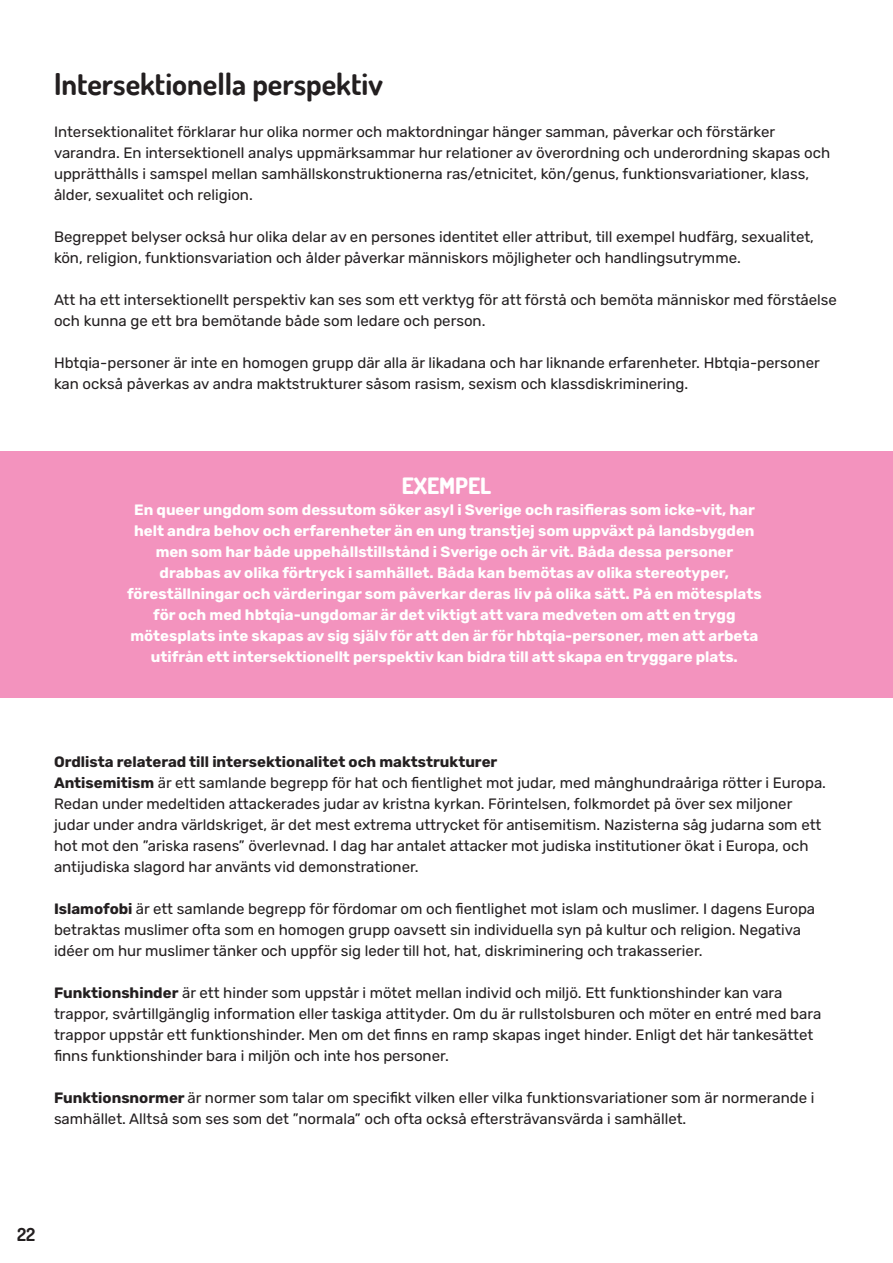
<style>
.page{position:relative;width:893px;height:1263px;background:#fff}
.page>*{position:absolute;margin:0;border:0;box-sizing:border-box;transform-origin:0 0}
.t1{font:700 30px "Dosis";color:#231f20}
.t2{font:800 22.5px "Dosis";color:#fff}
.t3{font:700 18px "Dosis";color:#231f20}
.t4{font:15px/21px "Rubik";color:#231f20}
.t5{font:700 15px/21px "Rubik";color:#fff;text-align:center}
.s1{font-weight:700}
</style>
<div class="page">
<div style="left:0;top:451px;width:893px;height:246px;background:#f393be"></div>
<p class="t1" style="left:54px;top:64px;width:330px">Intersektionella perspektiv</p>
<p class="t4" style="left:54px;top:121px;width:778px">Intersektionalitet förklarar hur olika normer och maktordningar hänger samman, påverkar och förstärker varandra. En intersektionell analys uppmärksammar hur relationer av överordning och underordning skapas och upprätthålls i samspel mellan samhällskonstruktionerna ras/etnicitet, kön/genus, funktionsvariationer, klass, ålder, sexualitet och religion.</p>
<p class="t4" style="left:54px;top:226px;width:761px">Begreppet belyser också hur olika delar av en persones identitet eller attribut, till exempel hudfärg, sexualitet, kön, religion, funktionsvariation och ålder påverkar människors möjligheter och handlingsutrymme.</p>
<p class="t4" style="left:54px;top:289px;width:784px">Att ha ett intersektionellt perspektiv kan ses som ett verktyg för att förstå och bemöta människor med förståelse och kunna ge ett bra bemötande både som ledare och person.</p>
<p class="t4" style="left:54px;top:352px;width:767px">Hbtqia-personer är inte en homogen grupp där alla är likadana och har liknande erfarenheter. Hbtqia-personer kan också påverkas av andra maktstrukturer såsom rasism, sexism och klassdiskriminering.</p>
<p class="t2" style="left:402px;top:471px;width:91px">EXEMPEL</p>
<p class="t5" style="left:127px;top:499px;width:636px">En queer ungdom som dessutom söker asyl i Sverige och rasifieras som icke-vit, har helt andra behov och erfarenheter än en ung transtjej som uppväxt på landsbygden men som har både uppehållstillstånd i Sverige och är vit. Båda dessa personer drabbas av olika förtryck i samhället. Båda kan bemötas av olika stereotyper, föreställningar och värderingar som påverkar deras liv på olika sätt. På en mötesplats för och med hbtqia-ungdomar är det viktigt att vara medveten om att en trygg mötesplats inte skapas av sig själv för att den är för hbtqia-personer, men att arbeta utifrån ett intersektionellt perspektiv kan bidra till att skapa en tryggare plats.</p>
<p class="t4" style="left:54px;top:751px;width:774px"><span class="s1">Ordlista relaterad till intersektionalitet och maktstrukturer<br>Antisemitism</span> är ett samlande begrepp för hat och fientlighet mot judar, med månghundraåriga rötter i Europa.<br>Redan under medeltiden attackerades judar av kristna kyrkan. Förintelsen, folkmordet på över sex miljoner judar under andra världskriget, är det mest extrema uttrycket för antisemitism. Nazisterna såg judarna som ett hot mot den ”ariska rasens” överlevnad. I dag har antalet attacker mot judiska institutioner ökat i Europa, och antijudiska slagord har använts vid demonstrationer.</p>
<p class="t4" style="left:54px;top:898px;width:763px"><span class="s1">Islamofobi</span> är ett samlande begrepp för fördomar om och fientlighet mot islam och muslimer. I dagens Europa betraktas muslimer ofta som en homogen grupp oavsett sin individuella syn på kultur och religion. Negativa idéer om hur muslimer tänker och uppför sig leder till hot, hat, diskriminering och trakasserier.</p>
<p class="t4" style="left:54px;top:982px;width:769px"><span class="s1">Funktionshinder</span> är ett hinder som uppstår i mötet mellan individ och miljö. Ett funktionshinder kan vara trappor, svårtillgänglig information eller taskiga attityder. Om du är rullstolsburen och möter en entré med bara trappor uppstår ett funktionshinder. Men om det finns en ramp skapas inget hinder. Enligt det här tankesättet finns funktionshinder bara i miljön och inte hos personer.</p>
<p class="t4" style="left:54px;top:1087px;width:762px"><span class="s1">Funktionsnormer</span> är normer som talar om specifikt vilken eller vilka funktionsvariationer som är normerande i samhället. Alltså som ses som det ”normala” och ofta också eftersträvansvärda i samhället.</p>
<p class="t3" style="left:17px;top:1223px;width:20px">22</p>
</div>
